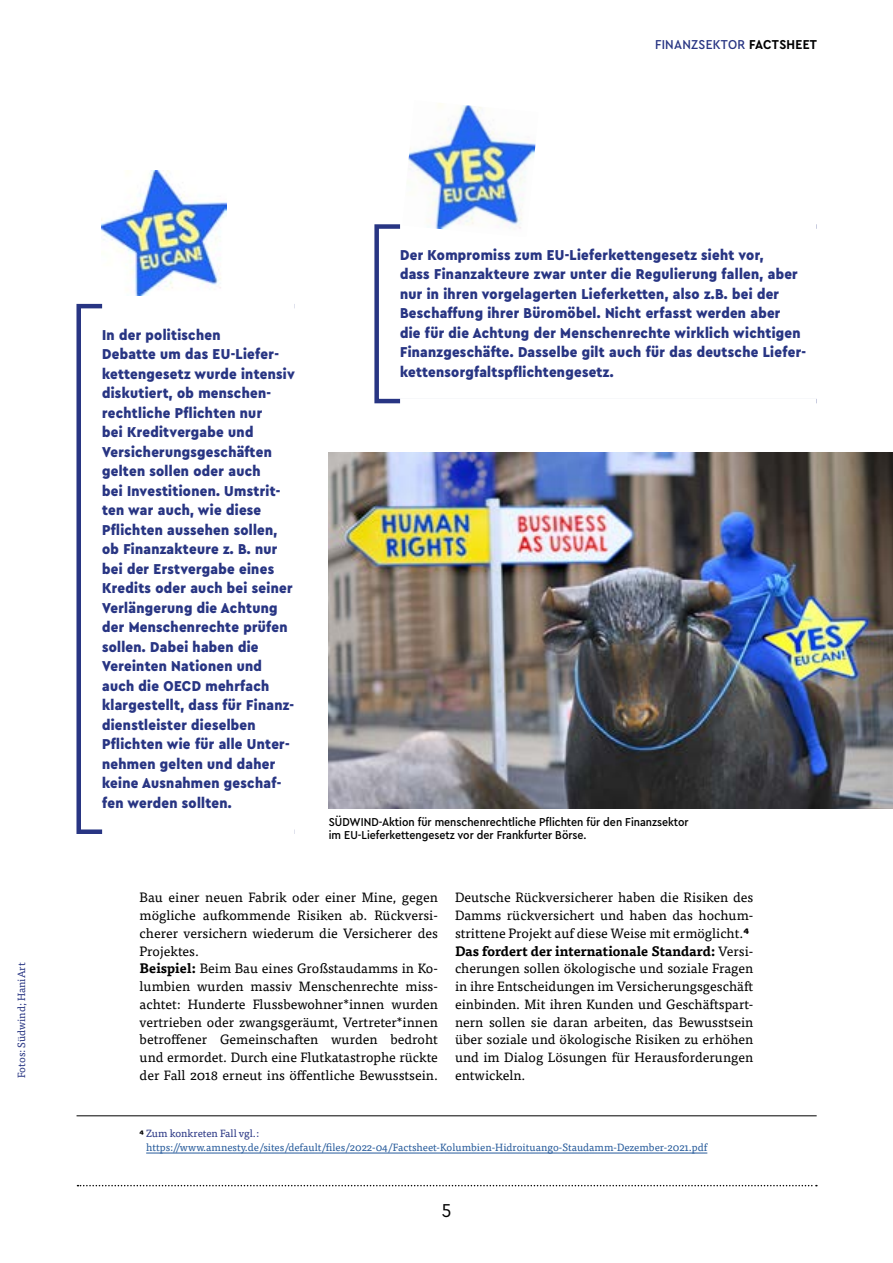
<style>
.page{position:relative;width:893px;height:1263px;background:#fff}
.page>*{position:absolute;margin:0;border:0;box-sizing:border-box;transform-origin:0 0}
.t1{font:19.5px "Cera Compact Pro";color:#000}
.t2{font:900 15px/19.5px "Cera Compact Pro";letter-spacing:.02em;color:#283583}
.t3{font:13.5px/17.7px "Tisa Pro";color:#000}
.t4{font:500 13.5px "Cera Compact Pro";letter-spacing:.02em;color:#283583}
.t5{font:500 12px/13.5px "Cera Compact Pro";color:#000}
.t6{font:10.5px/13.5px "Tisa Pro";color:#275b9b}
.t7{font:10.5px "Tisa Pro";color:#283583}
.s1{font-weight:700;color:#000}
.s2{font-weight:700}
.s3{color:#283583}
</style>
<div class="page">
<svg style="left:77px;top:1185px;width:740px;height:1px"></svg>
<div style="left:76px;top:304px;width:221px;height:530px;border:4px solid #283583"></div>
<div style="left:102px;top:301px;width:193px;height:9px;background:#fff"></div>
<div style="left:102px;top:829px;width:193px;height:9px;background:#fff"></div>
<img style="left:329px;top:453px;width:564px;height:355px">
<div style="left:374px;top:224px;width:445px;height:179px;border:4px solid #283583"></div>
<div style="left:400px;top:221px;width:416px;height:9px;background:#fff"></div>
<div style="left:400px;top:398px;width:416px;height:9px;background:#fff"></div>
<hr style="left:77px;top:1115px;width:740px;height:1px;background:#000">
<hr style="left:146px;top:1153px;width:561px;height:1px;background:#275b9b">
<img style="left:407px;top:103px;width:129px;height:127px">
<img style="left:102px;top:170px;width:125px;height:126px">
<p class="t4" style="left:655px;top:36px;width:164px">FINANZSEKTOR <span class="s1">FACTSHEET</span></p>
<p class="t7" style="left:14px;top:1078px;width:117px;rotate:-90deg">Fotos: Südwind; HaniArt</p>
<p class="t2" style="left:102px;top:324px;width:194px">In der politischen<br>Debatte um das EU-Liefer&shy;kettengesetz wurde intensiv diskutiert, ob menschen&shy;rechtliche Pflichten nur<br>bei Kreditvergabe und<br>Versicherungsgeschäften gelten sollen oder auch<br>bei Investitionen. Umstrit&shy;ten war auch, wie diese<br>Pflichten aussehen sollen, ob Finanzakteure z. B. nur bei der Erstvergabe eines<br>Kredits oder auch bei seiner<br>Verlängerung die Achtung der Menschenrechte prüfen sollen. Dabei haben die<br>Vereinten Nationen und auch die OECD mehrfach klargestellt, dass für Finanz&shy;dienstleister dieselben<br>Pflichten wie für alle Unter&shy;nehmen gelten und daher keine Ausnahmen geschaf&shy;fen werden sollten.</p>
<p class="t2" style="left:400px;top:245px;width:408px">Der Kompromiss zum EU-Lieferkettengesetz sieht vor,<br>dass Finanzakteure zwar unter die Regulierung fallen, aber nur in ihren vorgelagerten Lieferketten, also z.B. bei der Beschaffung ihrer Büromöbel. Nicht erfasst werden aber<br>die für die Achtung der Menschenrechte wirklich wichtigen Finanzgeschäfte. Dasselbe gilt auch für das deutsche Liefer&shy;kettensorgfaltspflichtengesetz.</p>
<p class="t5" style="left:329px;top:814px;width:361px">SÜDWIND-Aktion für menschenrechtliche Pflichten für den Finanzsektor im EU-Lieferkettengesetz vor der Frankfurter Börse.</p>
<p class="t3" style="left:140px;top:888px;width:300px">Bau einer neuen Fabrik oder einer Mine, gegen mögliche aufkommende Risiken ab. Rückversi&shy;cherer versichern wiederum die Versicherer des Projektes.<br><span class="s2">Beispiel:</span> Beim Bau eines Großstaudamms in Ko&shy;lumbien wurden massiv Menschenrechte miss&shy;achtet: Hunderte Flussbewohner*innen wurden vertrieben oder zwangsgeräumt, Vertreter*innen betroffener Gemeinschaften wurden bedroht und ermordet. Durch eine Flutkatastrophe rückte der Fall 2018 erneut ins öffentliche Bewusstsein.</p>
<p class="t3" style="left:455px;top:888px;width:300px">Deutsche Rückversicherer haben die Risiken des Damms rückversichert und haben das hochum&shy;strittene Projekt auf diese Weise mit ermöglicht.<sup>4<br></sup><span class="s2">Das fordert der internationale Standard:</span> Versi&shy;cherungen sollen ökologische und soziale Fragen in ihre Entscheidungen im Versicherungsgeschäft einbinden. Mit ihren Kunden und Geschäftspart&shy;nern sollen sie daran arbeiten, das Bewusstsein über soziale und ökologische Risiken zu erhöhen und im Dialog Lösungen für Herausforderungen entwickeln.</p>
<p class="t6" style="left:146px;top:1126px;width:563px;text-indent:-7px"><sup>4</sup> <span class="s3">Zum konkreten Fall vgl.: </span>https://www.amnesty.de/sites/default/files/2022-04/Factsheet-Kolumbien-Hidroituango-Staudamm-Dezember-2021.pdf</p>
<h1 class="t1" style="left:442px;top:1197px;width:11px">5</h1>
</div>
